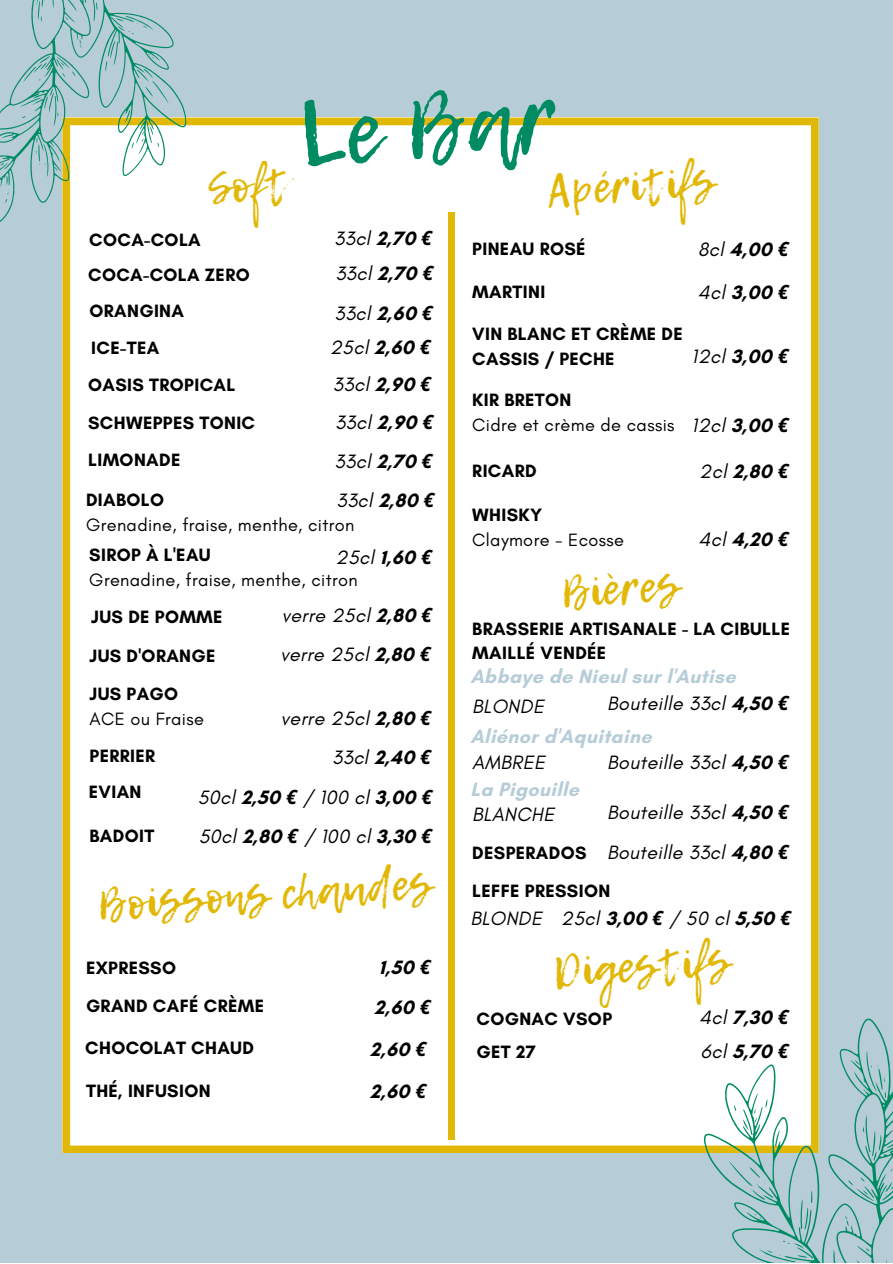
<style>
.page{position:relative;width:893px;height:1264px;background:#fff}
.page>*{position:absolute;margin:0;border:0;box-sizing:border-box;transform-origin:0 0}
.t1{font:90.75px "Lemon Tuesday";color:#008b63}
.t2{font:43.8px "Lemon Tuesday";color:#e2b808}
.t3{font:italic 19.65px "Glacial Indifference";letter-spacing:.02em;color:#000}
.t4{font:700 19.65px "Glacial Indifference";letter-spacing:.02em;color:#000}
.t5{font:700 19.65px "Glacial Indifference";letter-spacing:.02em;color:#b6ccd7}
.t6{font:700 18.15px "Glacial Indifference";letter-spacing:.02em;color:#000}
.t7{font:18.15px "Glacial Indifference";letter-spacing:.02em;color:#000}
.s1{font-weight:700;font-style:normal}
.s2{font-family:"Noto Sans";font-weight:700}
.s3{font-weight:400;font-style:italic}
.s4{font-family:"Noto Sans";font-style:italic}
</style>
<div class="page">
<div style="left:0;top:0;width:892px;height:1262px;background:#b6ccd7"></div>
<div style="left:62px;top:117px;width:756px;height:1035px;background:#fff"></div>
<svg style="left:0;top:0;width:197px;height:235px"></svg>
<svg style="left:35px;top:0;width:20px;height:22px"></svg>
<svg style="left:79px;top:39px;width:3px;height:10px"></svg>
<svg style="left:83px;top:0;width:15px;height:22px"></svg>
<svg style="left:20px;top:89px;width:40px;height:37px"></svg>
<svg style="left:64px;top:0;width:13px;height:20px"></svg>
<svg style="left:0;top:159px;width:10px;height:44px"></svg>
<svg style="left:21px;top:55px;width:55px;height:27px"></svg>
<svg style="left:35px;top:137px;width:25px;height:40px"></svg>
<svg style="left:104px;top:12px;width:64px;height:137px"></svg>
<svg style="left:678px;top:957px;width:214px;height:305px"></svg>
<svg style="left:884px;top:1259px;width:8px;height:3px"></svg>
<svg style="left:844px;top:1214px;width:5px;height:12px"></svg>
<svg style="left:830px;top:1249px;width:16px;height:13px"></svg>
<svg style="left:859px;top:1114px;width:33px;height:46px"></svg>
<svg style="left:880px;top:1168px;width:12px;height:32px"></svg>
<svg style="left:856px;top:1247px;width:19px;height:15px"></svg>
<svg style="left:847px;top:1176px;width:27px;height:28px"></svg>
<svg style="left:733px;top:1105px;width:3px;height:5px"></svg>
<svg style="left:853px;top:1050px;width:33px;height:48px"></svg>
<svg style="left:742px;top:1098px;width:42px;height:48px;background:#cae6dd"></svg>
<svg style="left:728px;top:1156px;width:86px;height:106px"></svg>
<p class="t1" style="left:295px;top:68px;width:258px;rotate:-4deg">Le Bar</p>
<p class="t2" style="left:545px;top:159px;width:168px;rotate:-4deg">Apéritifs</p>
<p class="t6" style="left:472px;top:237px;width:115px">PINEAU ROSÉ</p>
<p class="t6" style="left:472px;top:281px;width:74px">MARTINI</p>
<p class="t6" style="left:472px;top:323px;width:212px">VIN BLANC ET CRÈME DE</p>
<p class="t6" style="left:472px;top:348px;width:144px">CASSIS / PECHE</p>
<p class="t6" style="left:472px;top:389px;width:101px">KIR BRETON</p>
<p class="t7" style="left:472px;top:414px;width:204px">Cidre et crème de cassis</p>
<p class="t6" style="left:472px;top:460px;width:66px">RICARD</p>
<p class="t6" style="left:472px;top:504px;width:71px">WHISKY</p>
<p class="t7" style="left:472px;top:529px;width:153px">Claymore - Ecosse</p>
<p class="t2" style="left:206px;top:156px;width:82px;rotate:-4deg">Soft</p>
<p class="t6" style="left:89px;top:229px;width:113px">COCA-COLA</p>
<p class="t3" style="left:334px;top:226px;width:99px">33cl <span class="s1">2,70</span> <span class="s2">€</span></p>
<p class="t4" style="left:698px;top:237px;width:92px"><span class="s3">8cl</span> 4,00 <span class="s4">€</span></p>
<p class="t4" style="left:697px;top:280px;width:92px"><span class="s3">4cl</span> 3,00 <span class="s4">€</span></p>
<p class="t6" style="left:88px;top:263px;width:163px">COCA-COLA ZERO</p>
<p class="t3" style="left:335px;top:261px;width:99px">33cl <span class="s1">2,70</span> <span class="s2">€</span></p>
<p class="t6" style="left:89px;top:300px;width:96px">ORANGINA</p>
<p class="t3" style="left:334px;top:301px;width:100px">33cl <span class="s1">2,60</span> <span class="s2">€</span></p>
<p class="t6" style="left:91px;top:337px;width:69px">ICE-TEA</p>
<p class="t3" style="left:330px;top:336px;width:102px">25cl <span class="s1">2,60</span> <span class="s2">€</span></p>
<p class="t6" style="left:88px;top:374px;width:149px">OASIS TROPICAL</p>
<p class="t3" style="left:333px;top:372px;width:100px">33cl <span class="s1">2,90</span> <span class="s2">€</span></p>
<p class="t6" style="left:88px;top:412px;width:168px">SCHWEPPES TONIC</p>
<p class="t3" style="left:335px;top:410px;width:100px">33cl <span class="s1">2,90</span> <span class="s2">€</span></p>
<p class="t3" style="left:691px;top:344px;width:98px">12cl <span class="s1">3,00</span> <span class="s2">€</span></p>
<p class="t3" style="left:691px;top:414px;width:98px">12cl <span class="s1">3,00</span> <span class="s2">€</span></p>
<p class="t4" style="left:699px;top:459px;width:91px"><span class="s3">2cl</span> 2,80 <span class="s4">€</span></p>
<p class="t6" style="left:88px;top:448px;width:94px">LIMONADE</p>
<p class="t3" style="left:334px;top:449px;width:99px">33cl <span class="s1">2,70</span> <span class="s2">€</span></p>
<p class="t3" style="left:336px;top:488px;width:99px">33cl <span class="s1">2,80</span> <span class="s2">€</span></p>
<p class="t6" style="left:86px;top:489px;width:79px">DIABOLO</p>
<p class="t7" style="left:86px;top:514px;width:270px">Grenadine, fraise, menthe, citron</p>
<p class="t4" style="left:698px;top:527px;width:92px"><span class="s3">4cl</span> 4,20 <span class="s4">€</span></p>
<p class="t6" style="left:89px;top:544px;width:123px">SIROP À L'EAU</p>
<p class="t7" style="left:89px;top:568px;width:270px">Grenadine, fraise, menthe, citron</p>
<p class="t3" style="left:335px;top:545px;width:98px">25cl <span class="s1">1,60</span> <span class="s2">€</span></p>
<p class="t2" style="left:559px;top:560px;width:119px;rotate:-4deg">Bières</p>
<p class="t6" style="left:472px;top:617px;width:319px">BRASSERIE ARTISANALE - LA CIBULLE</p>
<p class="t6" style="left:472px;top:642px;width:135px">MAILLÉ VENDÉE</p>
<p class="t6" style="left:91px;top:605px;width:133px">JUS DE POMME</p>
<p class="t3" style="left:282px;top:603px;width:152px">verre 25cl <span class="s1">2,80</span> <span class="s2">€</span></p>
<p class="t6" style="left:89px;top:644px;width:127px">JUS D'ORANGE</p>
<p class="t3" style="left:280px;top:642px;width:152px">verre 25cl <span class="s1">2,80</span> <span class="s2">€</span></p>
<p class="t6" style="left:89px;top:682px;width:90px">JUS PAGO</p>
<p class="t7" style="left:89px;top:707px;width:116px">ACE ou Fraise</p>
<p class="t3" style="left:281px;top:706px;width:152px">verre 25cl <span class="s1">2,80</span> <span class="s2">€</span></p>
<p class="t6" style="left:89px;top:745px;width:67px">PERRIER</p>
<p class="t3" style="left:332px;top:745px;width:100px">33cl <span class="s1">2,40</span> <span class="s2">€</span></p>
<p class="t6" style="left:89px;top:781px;width:54px">EVIAN</p>
<p class="t3" style="left:198px;top:785px;width:236px">50cl <span class="s1">2,50</span> <span class="s2">€</span> / 100 cl <span class="s1">3,00</span> <span class="s2">€</span></p>
<p class="t6" style="left:89px;top:824px;width:66px">BADOIT</p>
<p class="t3" style="left:199px;top:824px;width:235px">50cl <span class="s1">2,80</span> <span class="s2">€</span> / 100 cl <span class="s1">3,30</span> <span class="s2">€</span></p>
<p class="t5" style="left:470px;top:664px;width:267px">Abbaye de Nieul sur l'Autise</p>
<p class="t3" style="left:607px;top:691px;width:183px">Bouteille 33cl <span class="s1">4,50</span> <span class="s2">€</span></p>
<p class="t3" style="left:472px;top:694px;width:73px">BLONDE</p>
<p class="t5" style="left:470px;top:724px;width:183px">Aliénor d'Aquitaine</p>
<p class="t3" style="left:607px;top:750px;width:183px">Bouteille 33cl <span class="s1">4,50</span> <span class="s2">€</span></p>
<p class="t5" style="left:470px;top:777px;width:110px">La Pigouille</p>
<p class="t3" style="left:607px;top:800px;width:183px">Bouteille 33cl <span class="s1">4,50</span> <span class="s2">€</span></p>
<p class="t3" style="left:472px;top:750px;width:74px">AMBREE</p>
<p class="t3" style="left:472px;top:802px;width:83px">BLANCHE</p>
<p class="t3" style="left:607px;top:840px;width:183px">Bouteille 33cl <span class="s1">4,80</span> <span class="s2">€</span></p>
<p class="t6" style="left:472px;top:842px;width:116px">DESPERADOS</p>
<p class="t6" style="left:472px;top:879px;width:139px">LEFFE PRESSION</p>
<p class="t2" style="left:96px;top:873px;width:335px;rotate:-4deg">Boissons chaudes</p>
<p class="t6" style="left:86px;top:956px;width:91px">EXPRESSO</p>
<p class="t3" style="left:561px;top:906px;width:231px">25cl <span class="s1">3,00</span> <span class="s2">€</span> / 50 cl <span class="s1">5,50</span> <span class="s2">€</span></p>
<p class="t3" style="left:470px;top:906px;width:73px">BLONDE</p>
<p class="t2" style="left:551px;top:939px;width:178px;rotate:-4deg">Digestifs</p>
<p class="t6" style="left:476px;top:1008px;width:137px">COGNAC VSOP</p>
<p class="t6" style="left:476px;top:1040px;width:61px">GET 27</p>
<p class="t4" style="left:379px;top:955px;width:53px">1,50 <span class="s4">€</span></p>
<p class="t6" style="left:86px;top:994px;width:179px">GRAND CAFÉ CRÈME</p>
<p class="t4" style="left:374px;top:995px;width:57px">2,60 <span class="s4">€</span></p>
<p class="t4" style="left:699px;top:1005px;width:91px"><span class="s3">4cl</span> 7,30 <span class="s4">€</span></p>
<p class="t6" style="left:85px;top:1036px;width:170px">CHOCOLAT CHAUD</p>
<p class="t6" style="left:86px;top:1079px;width:126px">THÉ, INFUSION</p>
<p class="t4" style="left:370px;top:1037px;width:57px">2,60 <span class="s4">€</span></p>
<p class="t4" style="left:700px;top:1039px;width:89px"><span class="s3">6cl</span> 5,70 <span class="s4">€</span></p>
<p class="t4" style="left:370px;top:1079px;width:57px">2,60 <span class="s4">€</span></p>
</div>
